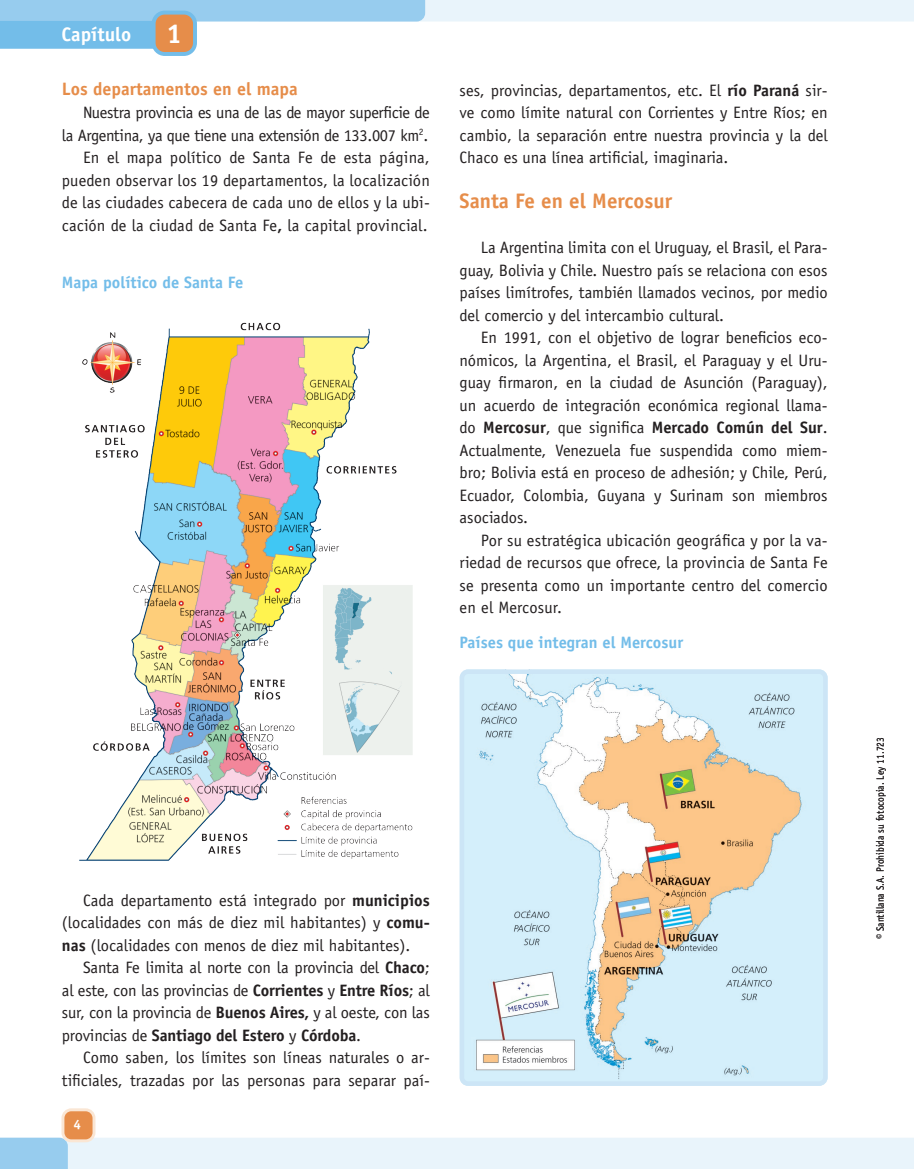
<style>
.page{position:relative;width:914px;height:1169px;background:#fff}
.page>*{position:absolute;margin:0;border:0;box-sizing:border-box;transform-origin:0 0}
.t1{font:700 27.45px "Officina Sans Std";color:#fff}
.t2{font:700 21px "Officina Sans Std";color:#e68d4a}
.t3{font:700 19.65px "Officina Sans Std";color:#fff}
.t4{font:700 18px "Officina Sans Std";color:#e68d4a}
.t5{font:16.5px/22.5px "Officina Sans Std";color:#231f20;text-align:justify}
.t6{font:700 16.5px "Officina Sans Std";color:#73bde9}
.t7{font:700 13.5px "Officina Sans Std";color:#fff}
.t8{font:10.5px "Officina Sans Std";color:#231f20;scale:.9 1}
.s1{font-weight:700}
</style>
<div class="page">
<div style="left:63px;top:1109px;width:31px;height:31px;background:#e68d4a;border-radius:8px"></div>
<div style="left:61px;top:1108px;width:34px;height:34px;border:3px solid #fae6d4;border-radius:8px"></div>
<svg style="left:154px;top:13px;width:41px;height:41px"></svg>
<div style="left:152px;top:11px;width:45px;height:45px;border:4px solid #73bde9;border-radius:11px"></div>
<img style="left:79px;top:322px;width:334px;height:539px">
<img style="left:464px;top:674px;width:363px;height:411px">
<div style="left:459px;top:669px;width:368px;height:416px;border:4px solid #cce5f6;border-radius:6px"></div>
<svg style="left:0;top:0;width:914px;height:49px"></svg>
<svg style="left:0;top:1137px;width:914px;height:32px;background:#e3f1f9"></svg>
<p class="t3" style="left:61px;top:22px;width:71px">Capítulo</p>
<h1 class="t1" style="left:166px;top:16px;width:17px">1</h1>
<p class="t4" style="left:62px;top:78px;width:237px">Los departamentos en el mapa</p>
<p class="t5" style="left:62px;top:101px;width:369px;text-align:right">Nuestra provincia es una de las de mayor superficie de<br>la Argentina, ya que tiene una extensión de 133.007 km<sup>2</sup>.<br>En el mapa político de Santa Fe de esta página, pueden observar los 19 departamentos, la localización de las ciudades cabecera de cada uno de ellos y la ubi&shy;cación de la ciudad de Santa Fe<span class="s1">,</span> la capital provincial.</p>
<p class="t6" style="left:62px;top:272px;width:183px">Mapa político de Santa Fe</p>
<p class="t5" style="left:459px;top:79px;width:369px">ses, provincias, departamentos, etc. El <span class="s1">río Paraná</span> sir&shy;ve como límite natural con Corrientes y Entre Ríos; en cambio, la separación entre nuestra provincia y la del Chaco es una línea artificial, imaginaria.</p>
<p class="t2" style="left:459px;top:188px;width:214px">Santa Fe en el Mercosur</p>
<p class="t5" style="left:459px;top:236px;width:369px;text-indent:21px">La Argentina limita con el Uruguay, el Brasil, el Para&shy;guay, Bolivia y Chile. Nuestro país se relaciona con esos países limítrofes, también llamados vecinos, por medio del comercio y del intercambio cultural.</p>
<p class="t5" style="left:459px;top:326px;width:369px;text-indent:21px">En 1991, con el objetivo de lograr beneficios eco&shy;nómicos, la Argentina, el Brasil, el Paraguay y el Uru&shy;guay firmaron, en la ciudad de Asunción (Paraguay), un acuerdo de integración económica regional llama&shy;do <span class="s1">Mercosur</span>, que significa <span class="s1">Mercado Común del Sur</span>.<br>Actualmente, Venezuela fue suspendida como miem&shy;bro; Bolivia está en proceso de adhesión; y Chile, Perú, Ecuador, Colombia, Guyana y Surinam son miembros asociados.</p>
<p class="t5" style="left:459px;top:529px;width:369px;text-indent:21px">Por su estratégica ubicación geográfica y por la va&shy;riedad de recursos que ofrece, la provincia de Santa Fe se presenta como un importante centro del comercio en el Mercosur.</p>
<p class="t6" style="left:459px;top:632px;width:225px">Países que integran el Mercosur</p>
<p class="t5" style="left:62px;top:889px;width:369px;text-indent:21px">Cada departamento está integrado por <span class="s1">municipios </span>(localidades con más de diez mil habitantes) y <span class="s1">comu&shy;nas</span> (localidades con menos de diez mil habitantes).</p>
<p class="t5" style="left:62px;top:956px;width:369px;text-indent:21px">Santa Fe limita al norte con la provincia del <span class="s1">Chaco</span>; al este, con las provincias de <span class="s1">Corrientes</span> y <span class="s1">Entre Ríos</span>; al sur, con la provincia de <span class="s1">Buenos Aires,</span> y al oeste, con las provincias de <span class="s1">Santiago del Estero</span> y <span class="s1">Córdoba</span>.</p>
<p class="t5" style="left:62px;top:1046px;width:369px;text-align:right">Como saben, los límites son líneas naturales o ar&shy;tificiales, trazadas por las personas para separar paí-</p>
<p class="t7" style="left:74px;top:1116px;width:9px">4</p>
<p class="t8" style="left:874px;top:939px;width:226px;rotate:-90deg">© Santillana S.A. Prohibida su fotocopia. Ley 11.723</p>
</div>
